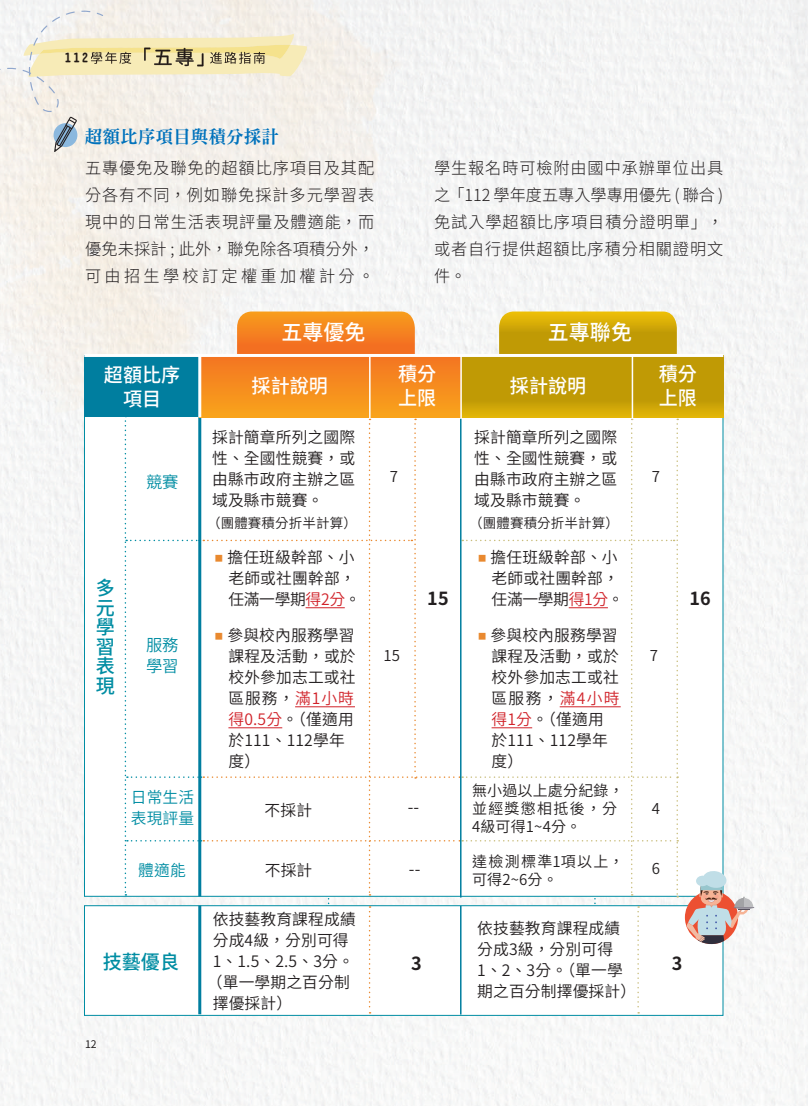
<style>
.page{position:relative;width:808px;height:1106px;background:#fff}
.page>*{position:absolute;margin:0;border:0;box-sizing:border-box;transform-origin:0 0}
.t1{font:500 21.45px "Noto Sans CJ Ktc";color:#fff}
.t2{font:500 19.5px/24px "Noto Sans CJ Ktc";color:#fff}
.t3{font:500 19.5px/19.5px "Noto Sans CJ Ktc";color:#008da3;text-align:justify}
.t4{font:18px "DF Ming Std W9";color:#0072bc}
.t5{font:700 18px "Noto Sans CJ Ktc";color:#231f20}
.t6{font:300 16.5px/27px "Noto Sans CJ Ktc";letter-spacing:.06em;color:#231f20;text-align:justify}
.t7{font:600 16.5px "Noto Sans CJ Ktc";color:#231f20}
.t8{font:600 16.35px/20.9px "Noto Sans CJ Ktc";color:#008da3}
.t9{font:600 15.75px/21px "Noto Sans CJ Ktc";letter-spacing:.01em;color:#231f20}
.t10{font:600 15.75px/21px "Noto Sans CJ Ktc";letter-spacing:.01em;color:#008da3}
.t11{font:600 15px/18px "Noto Sans CJ Ktc";letter-spacing:.01em;color:#231f20}
.t12{font:600 15px/18px "Noto Sans CJ Ktc";letter-spacing:.09em;color:#231f20}
.t13{font:600 13.5px "Noto Sans CJ Ktc";letter-spacing:.01em;color:#231f20}
.t14{font:900 12px "Yen Round";color:#221914}
.t15{font:10.5px "Noto Sans CJ Ktc";color:#231f20}
.s1{color:#d1232a}
</style>
<div class="page">
<img style="left:0;top:0;width:808px;height:1106px">
<div style="left:793px;top:125px;width:15px;height:54px;background:#f2f3f3"></div>
<div style="left:84px;top:364px;width:639px;height:532px;background:#fff;border:1px solid #008da3"></div>
<div style="left:84px;top:905px;width:639px;height:110px;background:#fff"></div>
<hr style="left:198px;top:905px;width:3px;height:109px;background:#007e9f">
<hr style="left:460px;top:905px;width:1px;height:109px;background:#007e9f">
<svg style="left:125px;top:417px;width:553px;height:596px"></svg>
<svg style="left:0;top:11px;width:307px;height:144px;background:#eee9d9"></svg>
<svg style="left:237px;top:311px;width:178px;height:43px;background:#f48525"></svg>
<svg style="left:499px;top:311px;width:178px;height:43px;background:#cda60c"></svg>
<div style="left:200px;top:355px;width:261px;height:62px;background:linear-gradient(to bottom,#f37422,#f8a31b)"></div>
<svg style="left:462px;top:357px;width:261px;height:60px;background:#c59e06"></svg>
<div style="left:84px;top:355px;width:116px;height:62px;background:#007e9f"></div>
<hr style="left:198px;top:354px;width:3px;height:63px;background:#fff">
<hr style="left:460px;top:355px;width:2px;height:63px;background:#fff">
<hr style="left:369px;top:355px;width:2px;height:63px;background:#fff">
<hr style="left:632px;top:355px;width:1px;height:63px;background:#fff">
<hr style="left:84px;top:354px;width:639px;height:3px;background:#fff">
<svg style="left:685px;top:870px;width:69px;height:77px"></svg>
<p class="t14" style="left:65px;top:52px;width:24px">112</p>
<p class="t4" style="left:85px;top:126px;width:196px">超額比序項目與積分採計</p>
<p class="t6" style="left:85px;top:155px;width:291px">五專優免及聯免的超額比序項目及其配分各有不同，例如聯免採計多元學習表現中的日常生活表現評量及體適能，而優免未採計 ; 此外，聯免除各項積分外，可由招生學校訂定權重加權計分。</p>
<p class="t6" style="left:434px;top:155px;width:291px">學生報名時可檢附由國中承辦單位出具之「112 學年度五專入學專用優先 ( 聯合 )免試入學超額比序項目積分證明單」，或者自行提供超額比序積分相關證明文件。</p>
<h1 class="t1" style="left:282px;top:320px;width:86px">五專優免</h1>
<h1 class="t1" style="left:548px;top:320px;width:86px">五專聯免</h1>
<p class="t2" style="left:252px;top:374px;width:78px">採計說明</p>
<p class="t2" style="left:510px;top:374px;width:78px">採計說明</p>
<p class="t2" style="left:104px;top:363px;width:78px;text-align:center">超額比序項目</p>
<p class="t2" style="left:398px;top:362px;width:40px">積分上限</p>
<p class="t2" style="left:659px;top:362px;width:40px">積分上限</p>
<p class="t8" style="left:146px;top:471px;width:34px">競賽</p>
<p class="t3" style="left:96px;top:578px;width:20px">多元學習表現</p>
<p class="t8" style="left:146px;top:634px;width:34px">服務學習</p>
<p class="t10" style="left:131px;top:787px;width:65px">日常生活表現評量</p>
<p class="t10" style="left:138px;top:859px;width:49px">體適能</p>
<p class="t3" style="left:103px;top:952px;width:78px">技藝優良</p>
<p class="t15" style="left:85px;top:1038px;width:13px">12</p>
<p class="t9" style="left:212px;top:427px;width:145px;text-align:justify">採計簡章所列之國際性、全國性競賽，或由縣市政府主辦之區域及縣市競賽。</p>
<p class="t9" style="left:474px;top:427px;width:145px;text-align:justify">採計簡章所列之國際性、全國性競賽，或由縣市政府主辦之區域及縣市競賽。</p>
<p class="t13" style="left:207px;top:515px;width:151px">（團體賽積分折半計算）</p>
<p class="t13" style="left:469px;top:515px;width:151px">（團體賽積分折半計算）</p>
<p class="t9" style="left:228px;top:547px;width:134px;text-indent:-19px"><sup>▗</sup> 擔任班級幹部、小老師或社團幹部，任滿一學期<span class="s1">得2分</span>。</p>
<p class="t9" style="left:228px;top:625px;width:129px;text-indent:-19px"><sup>▗</sup> 參與校內服務學習課程及活動，或於校外參加志工或社區服務，<span class="s1">滿1小時得0.5分</span>。（僅適用於111、112學年度）</p>
<p class="t11" style="left:390px;top:468px;width:10px">7</p>
<p class="t11" style="left:652px;top:468px;width:10px">7</p>
<p class="t9" style="left:492px;top:547px;width:134px;text-indent:-19px"><sup>▗</sup> 擔任班級幹部、小老師或社團幹部，任滿一學期<span class="s1">得1分</span>。</p>
<p class="t9" style="left:492px;top:625px;width:129px;text-indent:-19px"><sup>▗</sup> 參與校內服務學習課程及活動，或於校外參加志工或社區服務，<span class="s1">滿4小時得1分</span>。（僅適用於111、112學年度）</p>
<p class="t11" style="left:472px;top:781px;width:153px">無小過以上處分紀錄，並經獎懲相抵後，分<br>4級可得1~4分。</p>
<p class="t12" style="left:472px;top:853px;width:153px">達檢測標準1項以上，可得2~6分。</p>
<p class="t5" style="left:427px;top:588px;width:23px">15</p>
<p class="t5" style="left:689px;top:588px;width:23px">16</p>
<p class="t11" style="left:383px;top:646px;width:18px">15</p>
<p class="t11" style="left:650px;top:646px;width:10px">7</p>
<p class="t9" style="left:264px;top:799px;width:49px">不採計</p>
<p class="t7" style="left:408px;top:797px;width:13px">--</p>
<p class="t11" style="left:652px;top:800px;width:10px">4</p>
<p class="t9" style="left:265px;top:859px;width:49px">不採計</p>
<p class="t7" style="left:409px;top:859px;width:13px">--</p>
<p class="t11" style="left:652px;top:859px;width:10px">6</p>
<p class="t9" style="left:213px;top:908px;width:145px">依技藝教育課程成績</p>
<p class="t9" style="left:213px;top:929px;width:137px">分成4級，分別可得</p>
<p class="t9" style="left:213px;top:950px;width:143px">1、1.5、2.5、3分。</p>
<p class="t9" style="left:207px;top:971px;width:145px">（單一學期之百分制</p>
<p class="t9" style="left:213px;top:992px;width:81px">擇優採計）</p>
<p class="t9" style="left:477px;top:918px;width:160px">依技藝教育課程成績分成3級，分別可得<br>1、2、3分。（單一學期之百分制擇優採計）</p>
<p class="t5" style="left:411px;top:953px;width:12px">3</p>
<p class="t5" style="left:672px;top:953px;width:12px">3</p>
</div>
